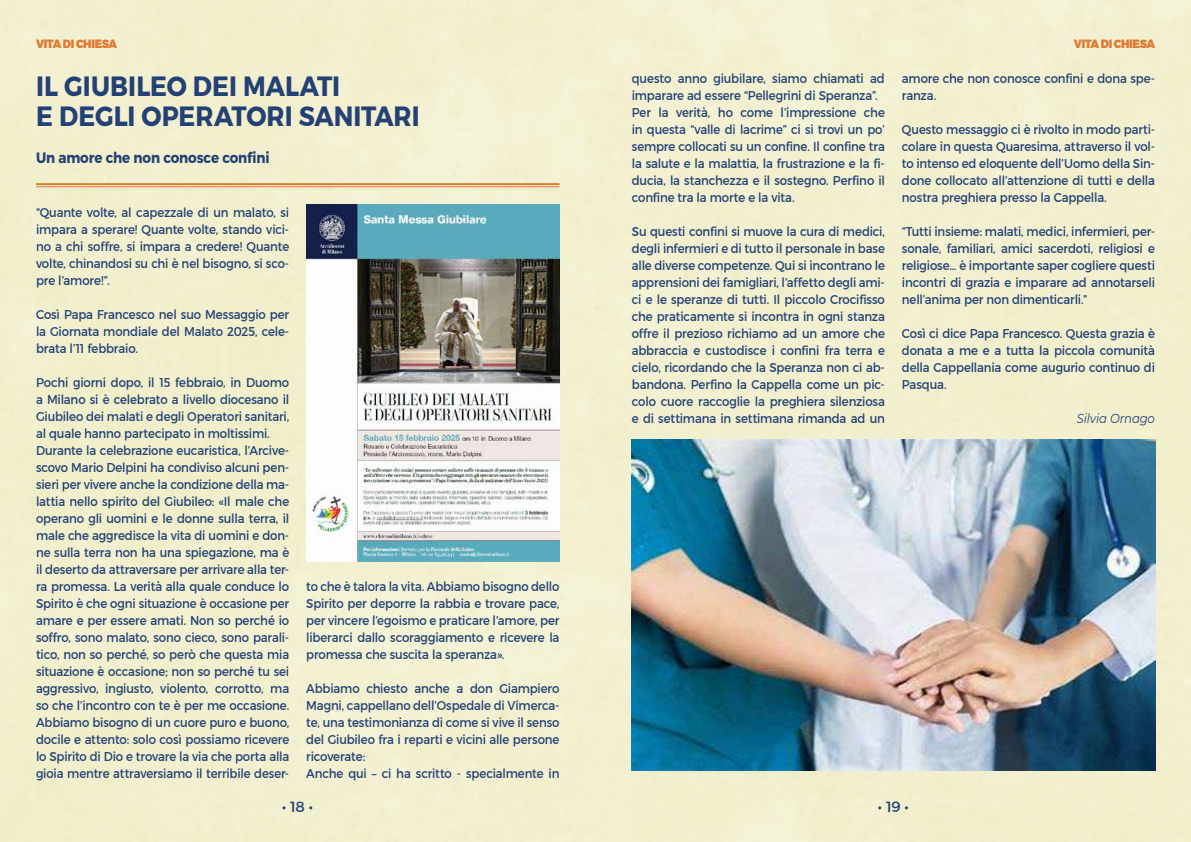
<style>
.page{position:relative;width:1191px;height:842px;background:#f3f0d0}
.page>*{position:absolute;margin:0;border:0;box-sizing:border-box;transform-origin:0 0}
.t1{font:700 27.8px/30px "Montserrat";color:#234175;scale:.9 1}
.t2{font:700 15px "Montserrat";letter-spacing:-.005em;color:#234175;scale:.9 1}
.t3{font:15px "Montserrat";color:#234175}
.t4{font:13px/17px "Montserrat";letter-spacing:-.01em;color:#234175;text-align:justify;scale:.9 1}
.t5{font:italic 13px "Montserrat";letter-spacing:-.015em;color:#234175;scale:.9 1}
.t6{font:900 12px "Montserrat";letter-spacing:-.035em;color:#df7a32;scale:.9 1}
</style>
<div class="page">
<hr style="left:36px;top:183px;width:523px;height:2px;background:#df7a32">
<hr style="left:36px;top:186px;width:523px;height:1px;background:#df7a32">
<img style="left:632px;top:439px;width:523px;height:332px">
<img style="left:306px;top:204px;width:253px;height:357px">
<p class="t6" style="left:36px;top:36px;width:92px">VITA DI CHIESA</p>
<p class="t6" style="left:1074px;top:36px;width:92px">VITA DI CHIESA</p>
<h1 class="t1" style="left:36px;top:72px;width:428px">IL GIUBILEO DEI MALATI<br>E DEGLI OPERATORI SANITARI</h1>
<p class="t4" style="left:902px;top:70px;width:283px">amore che non conosce confini e dona spe&shy;ranza.</p>
<p class="t4" style="left:902px;top:121px;width:283px">Questo messaggio ci è rivolto in modo parti&shy;colare in questa Quaresima, attraverso il vol&shy;to intenso ed eloquente dell’Uomo della Sin&shy;done collocato all’attenzione di tutti e della nostra preghiera presso la Cappella.</p>
<p class="t4" style="left:902px;top:223px;width:283px">“Tutti insieme: malati, medici, infermieri, per&shy;sonale, familiari, amici sacerdoti, religiosi e religiose… è importante saper cogliere questi incontri di grazia e imparare ad annotarseli nell’anima per non dimenticarli.”</p>
<p class="t4" style="left:902px;top:325px;width:283px">Così ci dice Papa Francesco. Questa grazia è donata a me e a tutta la piccola comunità della Cappellania come augurio continuo di Pasqua.</p>
<p class="t5" style="left:1077px;top:409px;width:88px">Silvia Ornago</p>
<p class="t4" style="left:632px;top:70px;width:283px;text-align:left">questo anno giubilare, siamo chiamati ad imparare ad essere “Pellegrini di Speranza”.<br>Per la verità, ho come l’impressione che in questa “valle di lacrime” ci si trovi un po’ sempre collocati su un confine. Il confine tra la salute e la malattia, la frustrazione e la fi&shy;ducia, la stanchezza e il sostegno. Perfino il confine tra la morte e la vita.</p>
<p class="t4" style="left:632px;top:223px;width:283px">Su questi confini si muove la cura di medici, degli infermieri e di tutto il personale in base alle diverse competenze. Qui si incontrano le apprensioni dei famigliari, l’affetto degli ami&shy;ci e le speranze di tutti. Il piccolo Crocifisso che praticamente si incontra in ogni stanza offre il prezioso richiamo ad un amore che abbraccia e custodisce i confini fra terra e cielo, ricordando che la Speranza non ci ab&shy;bandona. Perfino la Cappella come un pic&shy;colo cuore raccoglie la preghiera silenziosa e di settimana in settimana rimanda ad un</p>
<p class="t2" style="left:36px;top:149px;width:261px">Un amore che non conosce confini</p>
<p class="t4" style="left:36px;top:204px;width:283px">“Quante volte, al capezzale di un malato, si impara a sperare! Quante volte, stando vici&shy;no a chi soffre, si impara a credere! Quante volte, chinandosi su chi è nel bisogno, si sco&shy;pre l’amore!”.</p>
<p class="t4" style="left:36px;top:306px;width:283px">Così Papa Francesco nel suo Messaggio per la Giornata mondiale del Malato 2025, cele&shy;brata l’11 febbraio.</p>
<p class="t4" style="left:36px;top:374px;width:283px;text-align:left">Pochi giorni dopo, il 15 febbraio, in Duomo a Milano si è celebrato a livello diocesano il Giubileo dei malati e degli Operatori sanitari, al quale hanno partecipato in moltissimi.<br>Durante la celebrazione eucaristica, l’Arcive&shy;scovo Mario Delpini ha condiviso alcuni pen&shy;sieri per vivere anche la condizione della ma&shy;lattia nello spirito del Giubileo: «Il male che operano gli uomini e le donne sulla terra, il male che aggredisce la vita di uomini e don&shy;ne sulla terra non ha una spiegazione, ma è il deserto da attraversare per arrivare alla ter&shy;ra promessa. La verità alla quale conduce lo Spirito è che ogni situazione è occasione per amare e per essere amati. Non so perché io soffro, sono malato, sono cieco, sono parali&shy;tico, non so perché, so però che questa mia situazione è occasione; non so perché tu sei aggressivo, ingiusto, violento, corrotto, ma so che l’incontro con te è per me occasione.<br>Abbiamo bisogno di un cuore puro e buono, docile e attento: solo così possiamo ricevere lo Spirito di Dio e trovare la via che porta alla gioia mentre attraversiamo il terribile deser-</p>
<p class="t4" style="left:306px;top:578px;width:283px">to che è talora la vita. Abbiamo bisogno dello Spirito per deporre la rabbia e trovare pace, per vincere l’egoismo e praticare l’amore, per liberarci dallo scoraggiamento e ricevere la promessa che suscita la speranza».</p>
<p class="t4" style="left:306px;top:680px;width:283px;text-align:left">Abbiamo chiesto anche a don Giampiero Magni, cappellano dell’Ospedale di Vimerca&shy;te, una testimonianza di come si vive il senso del Giubileo fra i reparti e vicini alle persone ricoverate:<br>Anche qui – ci ha scritto - specialmente in</p>
<p class="t3" style="left:282px;top:798px;width:33px">• 18 •</p>
<p class="t3" style="left:878px;top:798px;width:32px">• 19 •</p>
</div>
